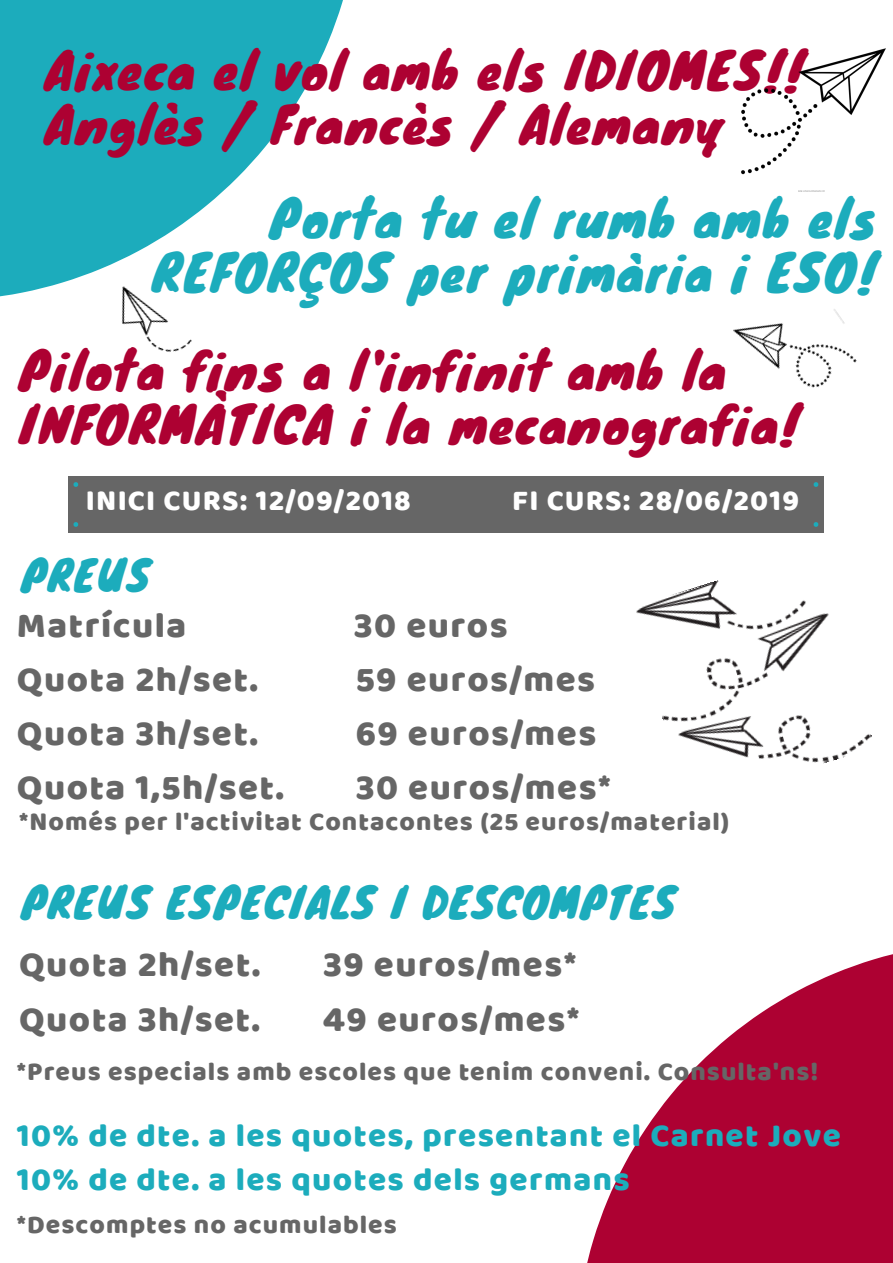
<style>
.page{position:relative;width:893px;height:1263px;background:#fff}
.page>*{position:absolute;margin:0;border:0;box-sizing:border-box;transform-origin:0 0}
.t1{font:49.65px/54px "Knewave";letter-spacing:.04em;color:#ad0132}
.t2{font:49.65px/54px "Knewave";letter-spacing:.04em;color:#1cacbc;text-align:right}
.t3{font:41.4px "Knewave";letter-spacing:.04em;color:#1cacbc}
.t4{font:36.45px "Baloo Thambi";letter-spacing:.04em;color:#666}
.t5{font:33.15px/44px "Baloo Thambi";letter-spacing:.04em;color:#1cacbc}
.t6{font:29.85px "Baloo Thambi";letter-spacing:.04em;color:#fff}
.t7{font:26.55px "Baloo Thambi";letter-spacing:.04em;color:#666}
</style>
<div class="page">
<svg style="left:0;top:0;width:343px;height:297px;fill:#1cacbc"></svg>
<svg style="left:587px;top:954px;width:306px;height:309px;fill:#ad0132"></svg>
<img style="left:91px;top:260px;width:127px;height:111px">
<img style="left:741px;top:48px;width:145px;height:144px">
<img style="left:733px;top:309px;width:124px;height:79px">
<img style="left:636px;top:580px;width:236px;height:184px">
<div style="left:68px;top:476px;width:13px;height:13px;background:#666"></div>
<svg style="left:73px;top:482px;width:5px;height:5px"></svg>
<div style="left:81px;top:476px;width:730px;height:13px;background:#666"></div>
<div style="left:811px;top:476px;width:13px;height:13px;background:#666"></div>
<svg style="left:814px;top:482px;width:4px;height:5px"></svg>
<div style="left:81px;top:520px;width:730px;height:12px;background:#666"></div>
<div style="left:811px;top:520px;width:13px;height:12px;background:#666"></div>
<svg style="left:814px;top:522px;width:4px;height:5px"></svg>
<div style="left:68px;top:489px;width:13px;height:31px;background:#666"></div>
<div style="left:811px;top:489px;width:13px;height:31px;background:#666"></div>
<div style="left:68px;top:520px;width:13px;height:12px;background:#666"></div>
<svg style="left:73px;top:522px;width:5px;height:5px"></svg>
<div style="left:81px;top:489px;width:730px;height:31px;background:#666"></div>
<h1 class="t1" style="left:45px;top:41px;width:759px">Aixeca el vol amb els IDIOMES!!<br>Anglès / Francès / Alemany</h1>
<h1 class="t2" style="left:152px;top:190px;width:725px">Porta tu el rumb amb els<br>REFORÇOS per primària i ESO!</h1>
<h1 class="t1" style="left:19px;top:342px;width:781px">Pilota fins a l'infinit amb la<br>INFORMÀTICA i la mecanografia!</h1>
<p class="t6" style="left:86px;top:479px;width:326px">INICI CURS: 12/09/2018</p>
<p class="t6" style="left:512px;top:479px;width:288px">FI CURS: 28/06/2019</p>
<p class="t3" style="left:21px;top:541px;width:130px">PREUS</p>
<p class="t4" style="left:17px;top:598px;width:171px">Matrícula</p>
<p class="t4" style="left:354px;top:598px;width:155px">30 euros</p>
<p class="t4" style="left:17px;top:652px;width:243px">Quota 2h/set.</p>
<p class="t4" style="left:356px;top:652px;width:241px">59 euros/mes</p>
<p class="t4" style="left:17px;top:706px;width:243px">Quota 3h/set.</p>
<p class="t4" style="left:356px;top:706px;width:242px">69 euros/mes</p>
<p class="t4" style="left:17px;top:760px;width:269px">Quota 1,5h/set.</p>
<p class="t4" style="left:356px;top:760px;width:257px">30 euros/mes*</p>
<p class="t7" style="left:19px;top:802px;width:711px">*Només per l'activitat Contacontes (25 euros/material)</p>
<p class="t3" style="left:21px;top:869px;width:656px">PREUS ESPECIALS I DESCOMPTES</p>
<p class="t4" style="left:19px;top:938px;width:243px">Quota 2h/set.</p>
<p class="t4" style="left:323px;top:938px;width:255px">39 euros/mes*</p>
<p class="t4" style="left:19px;top:993px;width:243px">Quota 3h/set.</p>
<p class="t4" style="left:323px;top:993px;width:258px">49 euros/mes*</p>
<p class="t7" style="left:17px;top:1052px;width:803px">*Preus especials amb escoles que tenim conveni. Consulta'ns!</p>
<p class="t5" style="left:17px;top:1114px;width:825px">10% de dte. a les quotes, presentant el Carnet Jove<br>10% de dte. a les quotes dels germans</p>
<p class="t7" style="left:17px;top:1205px;width:382px">*Descomptes no acumulables</p>
</div>
